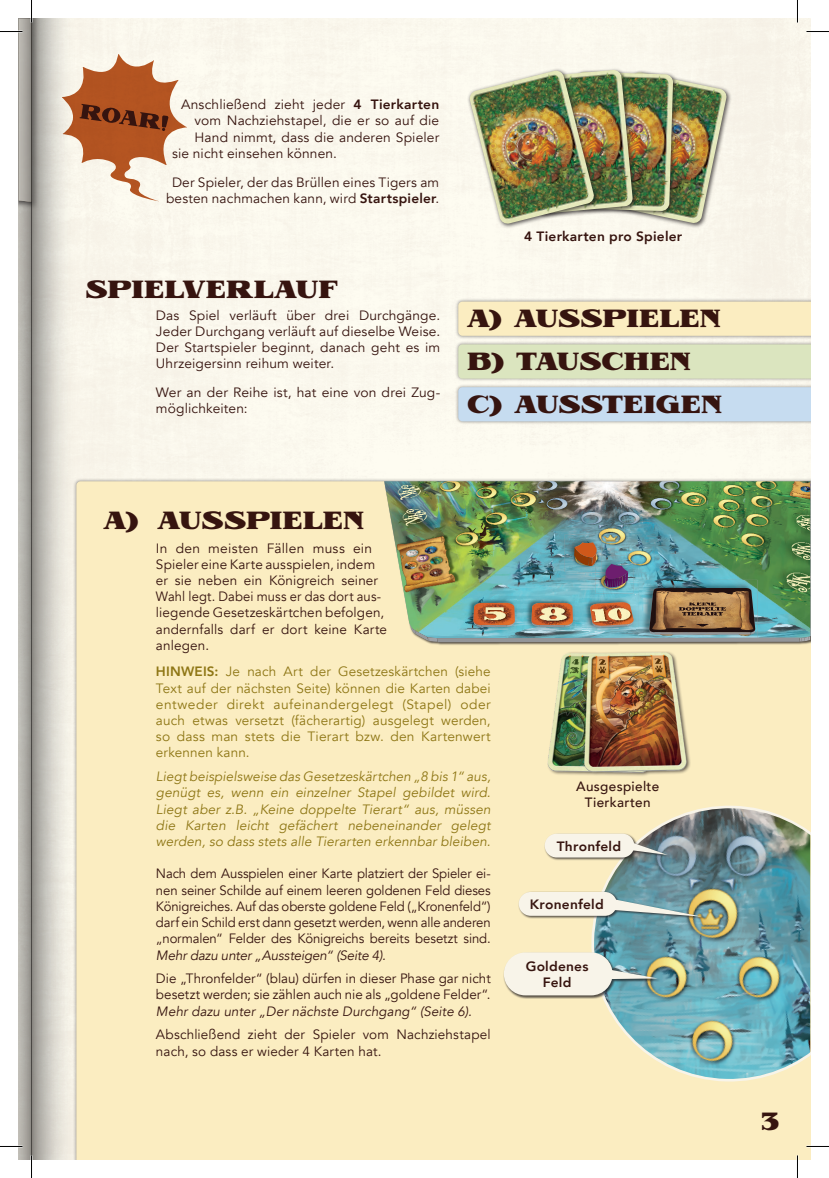
<style>
.page{position:relative;width:829px;height:1178px;background:#fff}
.page>*{position:absolute;margin:0;border:0;box-sizing:border-box;transform-origin:0 0}
.Lauftext_Claim{font:800 27px "Royale Imogen";color:#36140f}
.Lauftext_Claim-2{font:13.5px/16.2px "Avenir";letter-spacing:.01em;color:#36140f;text-align:justify}
.Lauftext_Claim-3{font:13.5px/16.2px "Avenir";letter-spacing:.01em;color:#8e7615;text-align:justify}
.Lauftext_Claim-4{font:italic 13.5px/16.2px "Avenir";letter-spacing:.01em;color:#8e7615;text-align:justify}
.Lauftext_Claim-5{font:800 13.5px/16.2px "Avenir";letter-spacing:.015em;color:#36140f;text-align:center}
.Lauftext_Claim-6{font:500 13.5px/16.2px "Avenir";letter-spacing:.025em;color:#36140f;text-align:center}
.s1{font-weight:800}
.s2{font-style:italic}
</style>
<div class="page">
<div style="left:455px;top:298px;width:355px;height:41px;background:#231f20;opacity:.5"></div>
<div style="left:458px;top:301px;width:352px;height:35px;background:#fbedc1"></div>
<div style="left:455px;top:341px;width:355px;height:41px;background:#231f20;opacity:.5"></div>
<div style="left:458px;top:344px;width:352px;height:34px;background:#dbe5bf"></div>
<div style="left:455px;top:384px;width:355px;height:41px;background:#231f20;opacity:.5"></div>
<div style="left:458px;top:387px;width:352px;height:34px;background:#c6dcf0"></div>
<div style="left:76px;top:481px;width:734px;height:677px;background:#fbedc1"></div>
<img style="left:521px;top:645px;width:191px;height:132px">
<div style="left:384px;top:480px;width:426px;height:165px;background:#231f20;opacity:.75"></div>
<img style="left:384px;top:481px;width:426px;height:161px">
<div style="left:604px;top:70px;width:127px;height:158px;background:#231f20;opacity:.74"></div>
<img style="left:606px;top:72px;width:121px;height:152px">
<div style="left:569px;top:69px;width:109px;height:147px;background:#231f20;opacity:.74"></div>
<img style="left:638px;top:72px;width:35px;height:139px">
<div style="left:522px;top:67px;width:116px;height:152px;background:#231f20;opacity:.74"></div>
<img style="left:599px;top:70px;width:33px;height:144px">
<div style="left:467px;top:68px;width:132px;height:161px;background:#231f20;opacity:.74"></div>
<img style="left:469px;top:71px;width:125px;height:153px">
<svg style="left:76px;top:27px;width:124px;height:188px"></svg>
<img style="left:588px;top:802px;width:222px;height:280px">
<div style="left:544px;top:832px;width:127px;height:28px;background:#231f20;opacity:.75"></div>
<div style="left:544px;top:833px;width:90px;height:24px;background:#f8f4e9;border-radius:12px"></div>
<svg style="left:631px;top:841px;width:36px;height:13px"></svg>
<div style="left:518px;top:891px;width:187px;height:28px;background:#231f20;opacity:.75"></div>
<div style="left:518px;top:891px;width:98px;height:24px;background:#f8f4e9;border-radius:12px"></div>
<svg style="left:613px;top:899px;width:89px;height:17px;background:#9db4af"></svg>
<div style="left:503px;top:951px;width:158px;height:47px;background:#231f20;opacity:.75"></div>
<div style="left:503px;top:952px;width:109px;height:43px;background:#f8f4e9;border-radius:21px"></div>
<svg style="left:611px;top:968px;width:46px;height:10px"></svg>
<svg style="left:32px;top:19px;width:44px;height:1139px;background:#cecbc3"></svg>
<svg style="left:19px;top:204px;width:13px;height:954px;background:#a4a29c"></svg>
<hr style="left:796px;top:1155px;width:2px;height:22px;background:#fff">
<svg style="left:806px;top:31px;width:22px;height:1px"></svg>
<svg style="left:0;top:0;width:32px;height:204px"></svg>
<svg style="left:31px;top:1155px;width:1px;height:22px"></svg>
<svg style="left:797px;top:0;width:1px;height:22px"></svg>
<svg style="left:797px;top:1155px;width:1px;height:22px"></svg>
<p class="Lauftext_Claim-2" style="left:181px;top:96px;width:260px">Anschließend zieht jeder <span class="s1">4 Tierkarten</span></p>
<p class="Lauftext_Claim-2" style="left:194px;top:113px;width:246px">vom Nachziehstapel, die er so auf die</p>
<p class="Lauftext_Claim-2" style="left:194px;top:129px;width:246px">Hand nimmt, dass die anderen Spieler</p>
<p class="Lauftext_Claim-2" style="left:172px;top:145px;width:166px">sie nicht einsehen können.</p>
<p class="Lauftext_Claim-2" style="left:166px;top:174px;width:275px;text-align:center">Der Spieler, der das Brüllen eines Tigers am besten nachmachen kann, wird <span class="s1">Startspieler</span>.</p>
<p class="Lauftext_Claim" style="left:86px;top:273px;width:254px">SPIELVERLAUF</p>
<p class="Lauftext_Claim-2" style="left:156px;top:307px;width:286px">Das Spiel verläuft über drei Durchgänge.<br>Jeder Durchgang verläuft auf dieselbe Weise.<br>Der Startspieler beginnt, danach geht es im Uhrzeigersinn reihum weiter.</p>
<p class="Lauftext_Claim-2" style="left:156px;top:384px;width:286px">Wer an der Reihe ist, hat eine von drei Zug&shy;möglichkeiten:</p>
<p class="Lauftext_Claim-5" style="left:524px;top:228px;width:159px">4 Tierkarten pro Spieler</p>
<p class="Lauftext_Claim" style="left:467px;top:302px;width:255px">A) AUSSPIELEN</p>
<p class="Lauftext_Claim" style="left:467px;top:345px;width:225px">B) TAUSCHEN</p>
<p class="Lauftext_Claim" style="left:467px;top:387px;width:256px">C) AUSSTEIGEN</p>
<p class="Lauftext_Claim" style="left:104px;top:504px;width:262px">A) AUSSPIELEN</p>
<p class="Lauftext_Claim-2" style="left:156px;top:540px;width:232px;text-align:left">In den meisten Fällen muss ein<br>Spieler eine Karte ausspielen, indem er sie neben ein Königreich seiner<br>Wahl legt. Dabei muss er das dort aus&shy;liegende Gesetzeskärtchen befolgen, andernfalls darf er dort keine Karte anlegen.</p>
<p class="Lauftext_Claim-3" style="left:156px;top:663px;width:336px"><span class="s1">HINWEIS:</span> Je nach Art der Gesetzeskärtchen (siehe Text auf der nächsten Seite) können die Karten dabei entweder direkt aufeinandergelegt (Stapel) oder auch etwas versetzt (fächerartig) ausgelegt werden, so dass man stets die Tierart bzw. den Kartenwert erkennen kann.</p>
<p class="Lauftext_Claim-4" style="left:156px;top:768px;width:336px">Liegt beispielsweise das Gesetzeskärtchen „8 bis 1“ aus, genügt es, wenn ein einzelner Stapel gebildet wird.<br>Liegt aber z.B. „Keine doppelte Tierart“ aus, müssen die Karten leicht gefächert nebeneinander gelegt werden, so dass stets alle Tierarten erkennbar bleiben.</p>
<p class="Lauftext_Claim-2" style="left:156px;top:865px;width:336px">Nach dem Ausspielen einer Karte platziert der Spieler ei&shy;nen seiner Schilde auf einem leeren goldenen Feld dieses Königreiches. Auf das oberste goldene Feld („Kronenfeld“) darf ein Schild erst dann gesetzt werden, wenn alle anderen „normalen“ Felder des Königreichs bereits besetzt sind.<br><span class="s2">Mehr dazu unter „Aussteigen“ (Seite 4).</span></p>
<p class="Lauftext_Claim-2" style="left:156px;top:970px;width:336px">Die „Thronfelder“ (blau) dürfen in dieser Phase gar nicht besetzt werden; sie zählen auch nie als „goldene Felder“.<br><span class="s2">Mehr dazu unter „Der nächste Durchgang“ (Seite 6).</span></p>
<p class="Lauftext_Claim-2" style="left:156px;top:1026px;width:336px">Abschließend zieht der Spieler vom Nachziehstapel nach, so dass er wieder 4 Karten hat.</p>
<p class="Lauftext_Claim-6" style="left:576px;top:776px;width:84px">Ausgespielte<br>Tierkarten</p>
<p class="Lauftext_Claim-5" style="left:556px;top:837px;width:66px">Thronfeld</p>
<p class="Lauftext_Claim-5" style="left:529px;top:896px;width:76px">Kronenfeld</p>
<p class="Lauftext_Claim-5" style="left:525px;top:957px;width:64px">Goldenes<br>Feld</p>
<h1 class="Lauftext_Claim" style="left:760px;top:1104px;width:21px">3</h1>
</div>
